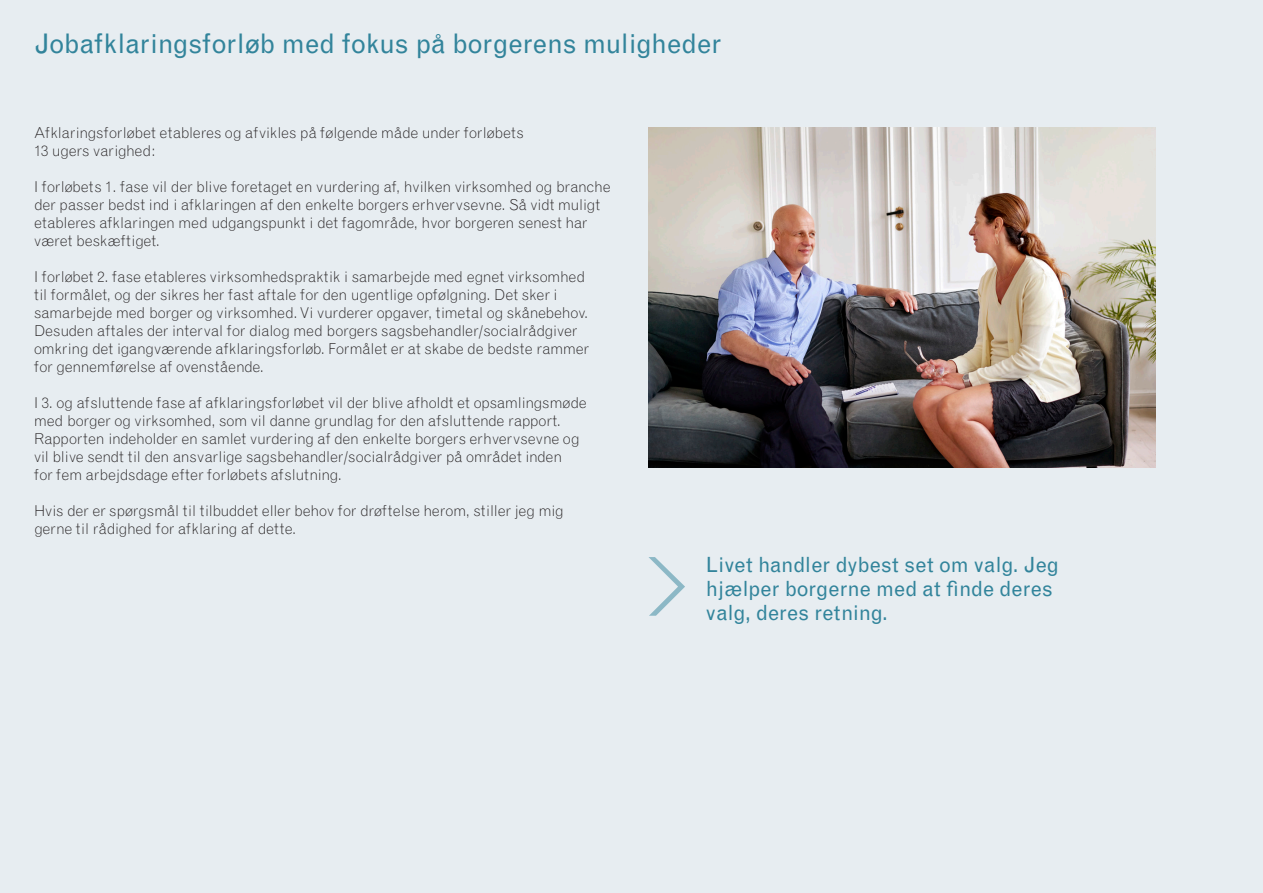
<style>
.page{position:relative;width:1263px;height:893px;background:#e7edf1}
.page>*{position:absolute;margin:0;border:0;box-sizing:border-box;transform-origin:0 0}
.t1{font:27px "Grotesque MT Std";letter-spacing:-.01em;color:#32849b}
.t2{font:21px/24px "Grotesque MT Std";color:#32849b}
.t3{font:300 15px/18px "Grotesque MT Std";letter-spacing:-.01em;color:#231f20}
</style>
<div class="page">
<img style="left:648px;top:128px;width:508px;height:340px">
<svg style="left:648px;top:557px;width:37px;height:59px"></svg>
<p class="t1" style="left:34px;top:28px;width:689px">Jobafklaringsforløb med fokus på borgerens muligheder</p>
<p class="t3" style="left:34px;top:124px;width:491px">Afklaringsforløbet etableres og afvikles på følgende måde under forløbets</p>
<p class="t3" style="left:34px;top:142px;width:123px">13 ugers varighed:</p>
<p class="t3" style="left:34px;top:178px;width:578px">I forløbets 1. fase vil der blive foretaget en vurdering af, hvilken virksomhed og branche der passer bedst ind i afklaringen af den enkelte borgers erhvervsevne. Så vidt muligt etableres afklaringen med udgangspunkt i det fagområde, hvor borgeren senest har været beskæftiget.</p>
<p class="t3" style="left:34px;top:268px;width:557px">I forløbet 2. fase etableres virksomhedspraktik i samarbejde med egnet virksomhed til formålet, og der sikres her fast aftale for den ugentlige opfølgning. Det sker i samarbejde med borger og virksomhed. Vi vurderer opgaver, timetal og skånebehov.<br>Desuden aftales der interval for dialog med borgers sagsbehandler/socialrådgiver omkring det igangværende afklaringsforløb. Formålet er at skabe de bedste rammer</p>
<p class="t3" style="left:34px;top:358px;width:231px">for gennemførelse af ovenstående.</p>
<p class="t3" style="left:34px;top:394px;width:554px">I 3. og afsluttende fase af afklaringsforløbet vil der blive afholdt et opsamlingsmøde med borger og virksomhed, som vil danne grundlag for den afsluttende rapport.<br>Rapporten indeholder en samlet vurdering af den enkelte borgers erhvervsevne og</p>
<p class="t3" style="left:34px;top:448px;width:530px">vil blive sendt til den ansvarlige sagsbehandler/socialrådgiver på området inden</p>
<p class="t3" style="left:34px;top:466px;width:309px">for fem arbejdsdage efter forløbets afslutning.</p>
<p class="t3" style="left:34px;top:502px;width:531px">Hvis der er spørgsmål til tilbuddet eller behov for drøftelse herom, stiller jeg mig</p>
<p class="t3" style="left:34px;top:520px;width:264px">gerne til rådighed for afklaring af dette.</p>
<p class="t2" style="left:706px;top:553px;width:355px">Livet handler dybest set om valg. Jeg hjælper borgerne med at finde deres</p>
<p class="t2" style="left:706px;top:601px;width:183px">valg, deres retning.</p>
</div>
